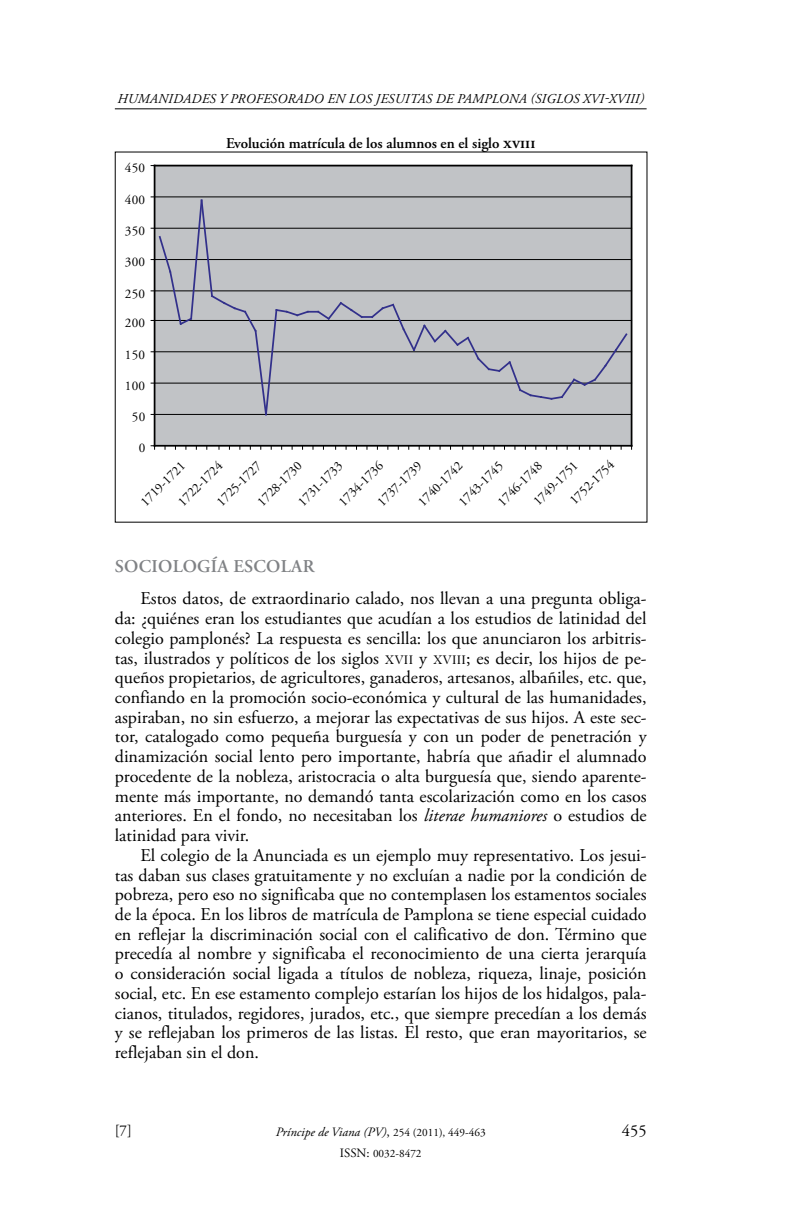
<style>
.page{position:relative;width:787px;height:1212px;background:#fff}
.page>*{position:absolute;margin:0;border:0;box-sizing:border-box;transform-origin:0 0}
.t1{font:18px/19.8px "Adobe Garamond Pro";color:#000;text-align:justify}
.t2{font:600 18px "Adobe Garamond Pro";letter-spacing:.015em;color:#808285}
.t3{font:16.5px "Adobe Garamond Pro";color:#000}
.t4{font:600 15px "Adobe Garamond Pro";color:#000}
.t5{font:15px "Adobe Garamond Pro";color:#000}
.t6{font:italic 13.5px "Adobe Garamond Pro";letter-spacing:.015em;color:#000}
.t7{font:13.2px "Adobe Garamond Pro";letter-spacing:.015em;color:#000}
.t8{font:italic 12.75px "Adobe Garamond Pro";color:#000}
.t9{font:11.25px "Adobe Garamond Pro";color:#000}
.s1{font-size:16.5px}
.s2{font-family:"Granjon";font-size:13.5px}
.s3{font-style:italic}
.s4{font-style:normal;font-size:13.5px}
.s5{font-style:normal;font-size:11.25px}
.s6{font-size:12.75px}
</style>
<div class="page">
<hr style="left:115px;top:108px;width:531px;height:1px;background:#000">
<div style="left:155px;top:166px;width:476px;height:280px;background:#c1c3c6"></div>
<hr style="left:155px;top:414px;width:476px;height:1px;background:#000">
<hr style="left:155px;top:383px;width:476px;height:1px;background:#000">
<hr style="left:155px;top:351px;width:476px;height:1px;background:#000">
<hr style="left:155px;top:320px;width:476px;height:1px;background:#000">
<hr style="left:155px;top:291px;width:476px;height:1px;background:#000">
<hr style="left:155px;top:259px;width:476px;height:1px;background:#000">
<hr style="left:155px;top:228px;width:476px;height:1px;background:#000">
<hr style="left:155px;top:197px;width:476px;height:1px;background:#000">
<hr style="left:155px;top:165px;width:476px;height:1px;background:#000">
<hr style="left:630px;top:166px;width:2px;height:280px;background:#000">
<hr style="left:155px;top:445px;width:476px;height:2px;background:#000">
<hr style="left:154px;top:166px;width:1px;height:280px;background:#000">
<svg style="left:151px;top:196px;width:477px;height:220px"></svg>
<p class="t6" style="left:117px;top:91px;width:528px">HUMANIDADES Y PROFESORADO EN LOS JESUITAS DE PAMPLONA (SIGLOS XVI-XVIII)</p>
<p class="t7" style="left:125px;top:160px;width:22px">450</p>
<p class="t7" style="left:125px;top:192px;width:22px">400</p>
<p class="t7" style="left:125px;top:223px;width:22px">350</p>
<p class="t7" style="left:125px;top:254px;width:22px">300</p>
<p class="t7" style="left:125px;top:285px;width:22px">250</p>
<p class="t7" style="left:125px;top:315px;width:22px">200</p>
<p class="t7" style="left:125px;top:346px;width:22px">150</p>
<p class="t7" style="left:125px;top:378px;width:22px">100</p>
<p class="t7" style="left:132px;top:409px;width:15px">50</p>
<p class="t7" style="left:139px;top:440px;width:8px">0</p>
<p class="t4" style="left:226px;top:135px;width:311px">Evolución matrícula de los alumnos en el siglo <span class="s1">xviii</span></p>
<p class="t7" style="left:566px;top:497px;width:59px;rotate:-45deg">1752-1754</p>
<p class="t7" style="left:174px;top:498px;width:59px;rotate:-45deg">1722-1724</p>
<p class="t7" style="left:335px;top:498px;width:59px;rotate:-45deg">1734-1736</p>
<p class="t7" style="left:213px;top:498px;width:59px;rotate:-45deg">1725-1727</p>
<p class="t7" style="left:414px;top:498px;width:59px;rotate:-45deg">1740-1742</p>
<p class="t7" style="left:254px;top:498px;width:59px;rotate:-45deg">1728-1730</p>
<p class="t7" style="left:374px;top:498px;width:59px;rotate:-45deg">1737-1739</p>
<p class="t7" style="left:294px;top:498px;width:59px;rotate:-45deg">1731-1733</p>
<p class="t7" style="left:455px;top:498px;width:59px;rotate:-45deg">1743-1745</p>
<p class="t7" style="left:494px;top:498px;width:59px;rotate:-45deg">1746-1748</p>
<p class="t7" style="left:530px;top:498px;width:59px;rotate:-45deg">1749-1751</p>
<p class="t7" style="left:137px;top:498px;width:59px;rotate:-45deg">1719-1721</p>
<p class="t2" style="left:115px;top:556px;width:201px">Sociología escolar</p>
<p class="t1" style="left:115px;top:589px;width:533px;text-indent:26px">Estos datos, de extraordinario calado, nos llevan a una pregunta obliga&shy;da: ¿quiénes eran los estudiantes que acudían a los estudios de latinidad del colegio pamplonés? La respuesta es sencilla: los que anunciaron los arbitris&shy;tas, ilustrados y políticos de los siglos <span class="s2">XVII</span> y <span class="s2">XVIII</span>; es decir, los hijos de pe&shy;queños propietarios, de agricultores, ganaderos, artesanos, albañiles, etc. que, confiando en la promoción socio-económica y cultural de las humanidades, aspiraban, no sin esfuerzo, a mejorar las expectativas de sus hijos. A este sec&shy;tor, catalogado como pequeña burguesía y con un poder de penetración y dinamización social lento pero importante, habría que añadir el alumnado procedente de la nobleza, aristocracia o alta burguesía que, siendo aparente&shy;mente más importante, no demandó tanta escolarización como en los casos anteriores. En el fondo, no necesitaban los <span class="s3">LITERAE HUMANIORES</span> o estudios de latinidad para vivir.</p>
<p class="t1" style="left:115px;top:846px;width:533px;text-indent:26px">El colegio de la Anunciada es un ejemplo muy representativo. Los jesui&shy;tas daban sus clases gratuitamente y no excluían a nadie por la condición de pobreza, pero eso no significaba que no contemplasen los estamentos sociales de la época. En los libros de matrícula de Pamplona se tiene especial cuidado en reflejar la discriminación social con el calificativo de don. Término que precedía al nombre y significaba el reconocimiento de una cierta jerarquía o consideración social ligada a títulos de nobleza, riqueza, linaje, posición social, etc. En ese estamento complejo estarían los hijos de los hidalgos, pala&shy;cianos, titulados, regidores, jurados, etc., que siempre precedían a los demás y se reflejaban los primeros de las listas. El resto, que eran mayoritarios, se reflejaban sin el don.</p>
<p class="t5" style="left:115px;top:1121px;width:19px">[7]</p>
<p class="t8" style="left:276px;top:1124px;width:211px">PRÍNCIPE DE VIANA (PV)<span class="s4">,</span> <span class="s5">254 (2011), 449-463</span></p>
<p class="t3" style="left:622px;top:1120px;width:26px">455</p>
<p class="t9" style="left:340px;top:1147px;width:83px"><span class="s6">ISSN:</span> 0032-8472</p>
</div>
